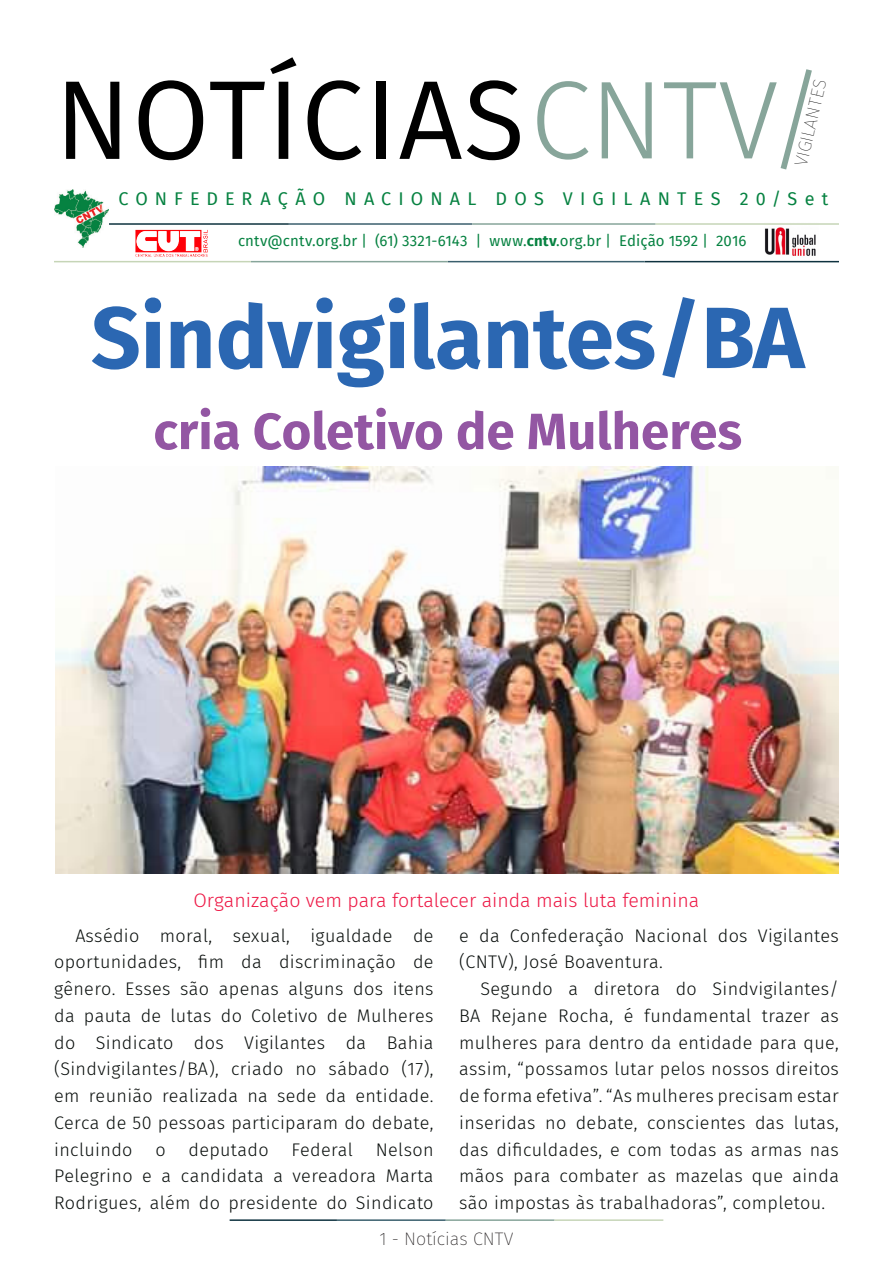
<style>
.page{position:relative;width:893px;height:1263px;background:#fff}
.page>*{position:absolute;margin:0;border:0;box-sizing:border-box;transform-origin:0 0}
.t1{font:112.2px "Fira Sans";letter-spacing:.01em;color:#000}
.t2{font:700 87px "Fira Sans";color:#2b67b2}
.t3{font:700 51px "Fira Sans";color:#9356a3}
.t4{font:300 19.5px "Fira Sans";color:#ed1845}
.t5{font:300 18.15px/26.7px "Fira Sans";letter-spacing:.02em;color:#080d0b;text-align:justify}
.t6{font:18px "Fira Sans";letter-spacing:.395em;color:#068241}
.t7{font:200 18px "Fira Sans";color:#231f20}
.t8{font:100 18px "Fira Sans";color:#000001}
.t9{font:15px "Fira Sans";letter-spacing:.005em;color:#068241}
.s1{font-weight:300;font-size:111px;color:#87a59a}
.s2{font-weight:700}
</style>
<div class="page">
<hr style="left:230px;top:1219px;width:107px;height:2px;background:#0e323f">
<hr style="left:337px;top:1219px;width:109px;height:2px;background:#3a5f6d">
<hr style="left:446px;top:1219px;width:109px;height:2px;background:#87a59a">
<hr style="left:555px;top:1219px;width:108px;height:2px;background:#c6d5b7">
<img style="left:135px;top:229px;width:73px;height:28px">
<img style="left:764px;top:227px;width:54px;height:34px">
<hr style="left:108px;top:223px;width:181px;height:2px;background:#0e323f">
<hr style="left:289px;top:223px;width:183px;height:2px;background:#3a5f6d">
<hr style="left:472px;top:223px;width:184px;height:2px;background:#87a59a">
<hr style="left:656px;top:223px;width:183px;height:2px;background:#c6d5b7">
<hr style="left:645px;top:261px;width:194px;height:1px;background:#0e323f">
<hr style="left:448px;top:261px;width:197px;height:1px;background:#3a5f6d">
<hr style="left:251px;top:261px;width:197px;height:1px;background:#87a59a">
<hr style="left:54px;top:261px;width:197px;height:1px;background:#c6d5b7">
<img style="left:54px;top:190px;width:54px;height:57px">
<img style="left:55px;top:466px;width:784px;height:408px">
<p class="t1" style="left:55px;top:36px;width:772px">NOTÍCIAS<span class="s1">CNTV/</span></p>
<p class="t8" style="left:788px;top:163px;width:90px;rotate:-77deg">VIGILANTES</p>
<p class="t6" style="left:119px;top:185px;width:711px">CONFEDERAÇÃO NACIONAL DOS VIGILANTES 20/Set</p>
<p class="t9" style="left:238px;top:230px;width:510px">cntv@cntv.org.br | (61) 3321-6143 | www.<span class="s2">cntv</span>.org.br | Edição 1592 | 2016</p>
<p class="t2" style="left:91px;top:264px;width:715px">Sindvigilantes/BA</p>
<p class="t3" style="left:153px;top:388px;width:590px">cria Coletivo de Mulheres</p>
<p class="t4" style="left:193px;top:886px;width:507px">Organização vem para fortalecer ainda mais luta feminina</p>
<p class="t5" style="left:54px;top:922px;width:381px;text-indent:21px">Assédio moral, sexual, igualdade de oportunidades, fim da discriminação de gênero. Esses são apenas alguns dos itens da pauta de lutas do Coletivo de Mulheres do Sindicato dos Vigilantes da Bahia (Sindvigilantes/BA), criado no sábado (17), em reunião realizada na sede da entidade.<br>Cerca de 50 pessoas participaram do debate, incluindo</p>
<p class="t5" style="left:54px;top:1136px;width:381px;text-indent:322px">Nelson Pelegrino e a candidata a vereadora Marta Rodrigues, além do presidente do Sindicato</p>
<p class="t5" style="left:155px;top:1136px;width:12px">o</p>
<p class="t5" style="left:188px;top:1136px;width:82px">deputado</p>
<p class="t5" style="left:291px;top:1136px;width:63px">Federal</p>
<p class="t5" style="left:459px;top:922px;width:381px">e da Confederação Nacional dos Vigilantes (CNTV), José Boaventura.</p>
<p class="t5" style="left:459px;top:975px;width:381px;text-indent:21px">Segundo a diretora do Sindvigilantes/ BA Rejane Rocha, é fundamental trazer as mulheres para dentro da entidade para que, assim, “possamos lutar pelos nossos direitos de forma efetiva”. “As mulheres precisam estar inseridas no debate, conscientes das lutas, das dificuldades, e com todas as armas nas mãos para combater as mazelas que ainda são impostas às trabalhadoras”, completou.</p>
<p class="t7" style="left:380px;top:1226px;width:135px">1 - Notícias CNTV</p>
</div>
